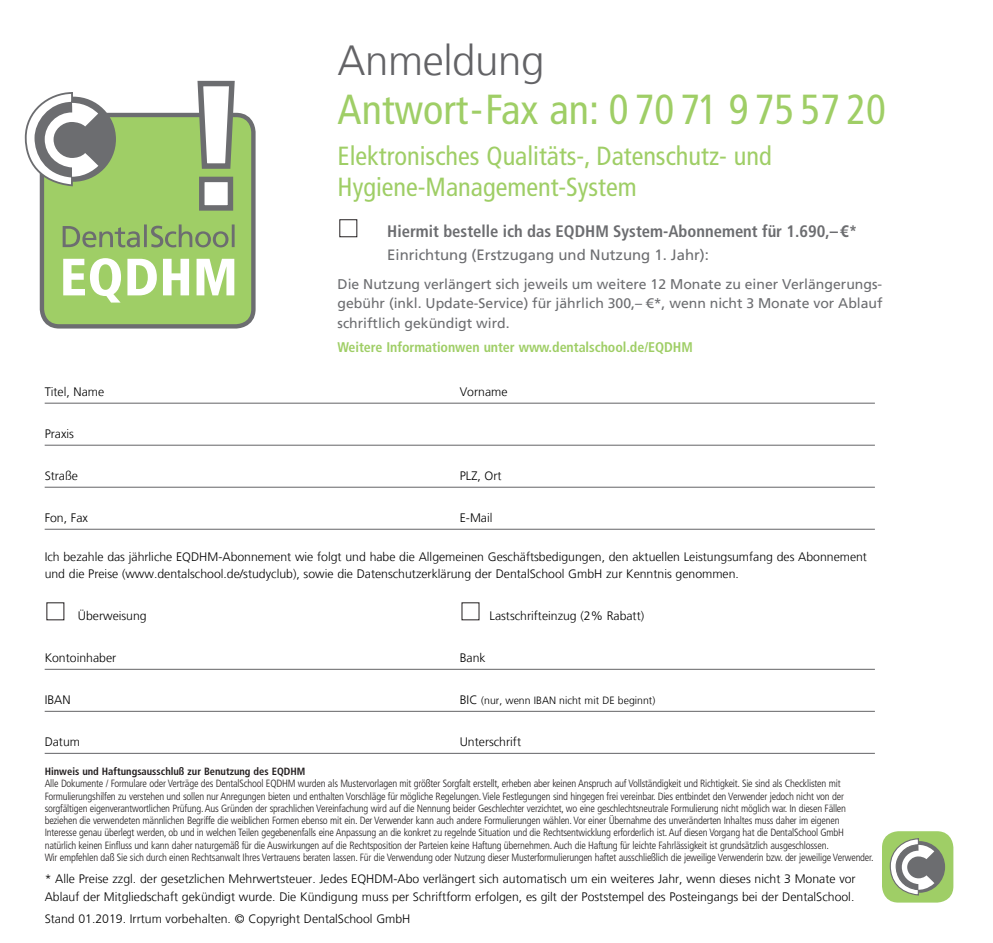
<style>
.page{position:relative;width:993px;height:943px;background:#fff}
.page>*{position:absolute;margin:0;border:0;box-sizing:border-box;transform-origin:0 0}
.t1{font:condensed 42px "Frutiger";color:#9fce66}
.Lesetext{font:300 42px "Frutiger";letter-spacing:-.01em;color:#636366}
.t2{font:condensed 26.25px/31.5px "Frutiger";color:#9fce66}
.t3{font:700 condensed 16.62px "Frutiger";color:#6c6d70}
.t4{font:14.88px "Frutiger";color:#6c6d70}
.t5{font:14px/19.2px "Frutiger";color:#6c6d70;text-align:justify}
.t6{font:700 condensed 14px "Frutiger";letter-spacing:-.005em;color:#9fce66}
.t7{font:300 12.25px/17.5px "Frutiger";color:#000}
.t8{font:300 condensed 10.5px/12.2px "Frutiger";letter-spacing:-.02em;color:#231f20}
.t9{font:300 10.5px "Frutiger";color:#000}
.s1{font-size:12.25px}
.s2{font-weight:700}
</style>
<div class="page">
<svg style="left:886px;top:831px;width:68px;height:72px"></svg>
<div style="left:881px;top:831px;width:72px;height:71px;background:#9fce66;border-radius:16px"></div>
<div style="left:893px;top:841px;width:51px;height:51px;background:#6c6d70;border-radius:50%"></div>
<svg style="left:889px;top:838px;width:45px;height:58px"></svg>
<div style="left:339px;top:219px;width:18px;height:18px;border:1px solid #231f20"></div>
<hr style="left:45px;top:403px;width:829px;height:1px;background:#636366">
<hr style="left:45px;top:445px;width:829px;height:1px;background:#636366">
<hr style="left:45px;top:487px;width:829px;height:1px;background:#636366">
<hr style="left:45px;top:529px;width:829px;height:1px;background:#636366">
<hr style="left:45px;top:669px;width:829px;height:1px;background:#636366">
<hr style="left:45px;top:711px;width:829px;height:1px;background:#636366">
<hr style="left:45px;top:753px;width:829px;height:1px;background:#636366">
<div style="left:42px;top:115px;width:211px;height:211px;background:#9fce66;border-radius:17px"></div>
<div style="left:40px;top:113px;width:215px;height:215px;border:4px solid #6c6d70;border-radius:17px"></div>
<div style="left:31px;top:97px;width:85px;height:85px;background:#6c6d70;border-radius:50%"></div>
<svg style="left:24px;top:92px;width:74px;height:95px"></svg>
<svg style="left:63px;top:224px;width:171px;height:23px"></svg>
<svg style="left:194px;top:80px;width:43px;height:131px"></svg>
<svg style="left:63px;top:258px;width:171px;height:44px"></svg>
<p class="Lesetext" style="left:337px;top:37px;width:208px">Anmeldung</p>
<p class="t1" style="left:337px;top:85px;width:549px">Antwort-Fax an: 0 70 71 9 75 57 20</p>
<p class="t2" style="left:337px;top:140px;width:435px">Elektronisches Qualitäts-, Datenschutz- und<br>Hygiene-Management-System</p>
<p class="t3" style="left:387px;top:221px;width:471px">Hiermit bestelle ich das EQDHM System-Abonnement für 1.690,–€*</p>
<p class="t4" style="left:387px;top:246px;width:323px">Einrichtung (Erstzugang und Nutzung 1. Jahr):</p>
<p class="t5" style="left:337px;top:275px;width:546px">Die Nutzung verlängert sich jeweils um weitere 12 Monate zu einer Verlängerungs&shy;gebühr (inkl. Update-Service) für jährlich 300,– €*, wenn nicht 3 Monate vor Ablauf schriftlich gekündigt wird.</p>
<p class="t6" style="left:337px;top:338px;width:356px">Weitere Informationwen unter www.dentalschool.de/EQDHM</p>
<p class="t7" style="left:45px;top:383px;width:61px">Titel, Name</p>
<p class="t7" style="left:459px;top:383px;width:49px">Vorname</p>
<p class="t7" style="left:45px;top:425px;width:31px">Praxis</p>
<p class="t7" style="left:45px;top:467px;width:35px">Straße</p>
<p class="t7" style="left:459px;top:467px;width:43px">PLZ, Ort</p>
<p class="t7" style="left:45px;top:509px;width:45px">Fon, Fax</p>
<p class="t7" style="left:459px;top:509px;width:34px">E-Mail</p>
<p class="t7" style="left:45px;top:548px;width:823px">Ich bezahle das jährliche EQDHM-Abonnement wie folgt und habe die Allgemeinen Geschäftsbedigungen, den aktuellen Leistungsumfang des Abonnement und die Preise (www.dentalschool.de/studyclub), sowie die Datenschutzerklärung der DentalSchool GmbH zur Kenntnis genommen.</p>
<p class="t7" style="left:78px;top:607px;width:70px">Überweisung</p>
<p class="t7" style="left:489px;top:607px;width:156px">Lastschrifteinzug (2% Rabatt)</p>
<p class="t7" style="left:45px;top:649px;width:73px">Kontoinhaber</p>
<p class="t7" style="left:459px;top:649px;width:27px">Bank</p>
<p class="t7" style="left:45px;top:691px;width:27px">IBAN</p>
<p class="t9" style="left:459px;top:694px;width:197px"><span class="s1">BIC</span> (nur, wenn IBAN nicht mit DE beginnt)</p>
<p class="t7" style="left:45px;top:733px;width:37px">Datum</p>
<p class="t7" style="left:459px;top:733px;width:63px">Unterschrift</p>
<p class="t8" style="left:45px;top:765px;width:830px"><span class="s2">Hinweis und Haftungsausschluß zur Benutzung des EQDHM<br></span>Alle Dokumente / Formulare oder Verträge des DentalSchool EQDHM wurden als Mustervorlagen mit größter Sorgfalt erstellt, erheben aber keinen Anspruch auf Vollständigkeit und Richtigkeit. Sie sind als Checklisten mit Formulierungshilfen zu verstehen und sollen nur Anregungen bieten und enthalten Vorschläge für mögliche Regelungen. Viele Festlegungen sind hingegen frei vereinbar. Dies entbindet den Verwender jedoch nicht von der sorgfältigen eigenverantwortlichen Prüfung. Aus Gründen der sprachlichen Vereinfachung wird auf die Nennung beider Geschlechter verzichtet, wo eine geschlechtsneutrale Formulierung nicht möglich war. In diesen Fällen beziehen die verwendeten männlichen Begriffe die weiblichen Formen ebenso mit ein. Der Verwender kann auch andere Formulierungen wählen. Vor einer Übernahme des unveränderten Inhaltes muss daher im eigenen Interesse genau überlegt werden, ob und in welchen Teilen gegebenenfalls eine Anpassung an die konkret zu regelnde Situation und die Rechtsentwicklung erforderlich ist. Auf diesen Vorgang hat die DentalSchool GmbH natürlich keinen Einfluss und kann daher naturgemäß für die Auswirkungen auf die Rechtsposition der Parteien keine Haftung übernehmen. Auch die Haftung für leichte Fahrlässigkeit ist grundsätzlich ausgeschlossen.<br>Wir empfehlen daß Sie sich durch einen Rechtsanwalt Ihres Vertrauens beraten lassen. Für die Verwendung oder Nutzung dieser Musterformulierungen haftet ausschließlich die jeweilige Verwenderin bzw. der jeweilige Verwender.</p>
<p class="t7" style="left:45px;top:870px;width:812px">* Alle Preise zzgl. der gesetzlichen Mehrwertsteuer. Jedes EQHDM-Abo verlängert sich automatisch um ein weiteres Jahr, wenn dieses nicht 3 Monate vor<br>Ablauf der Mitgliedschaft gekündigt wurde. Die Kündigung muss per Schriftform erfolgen, es gilt der Poststempel des Posteingangs bei der DentalSchool.</p>
<p class="t7" style="left:45px;top:910px;width:367px">Stand 01.2019. Irrtum vorbehalten. © Copyright DentalSchool GmbH</p>
</div>
